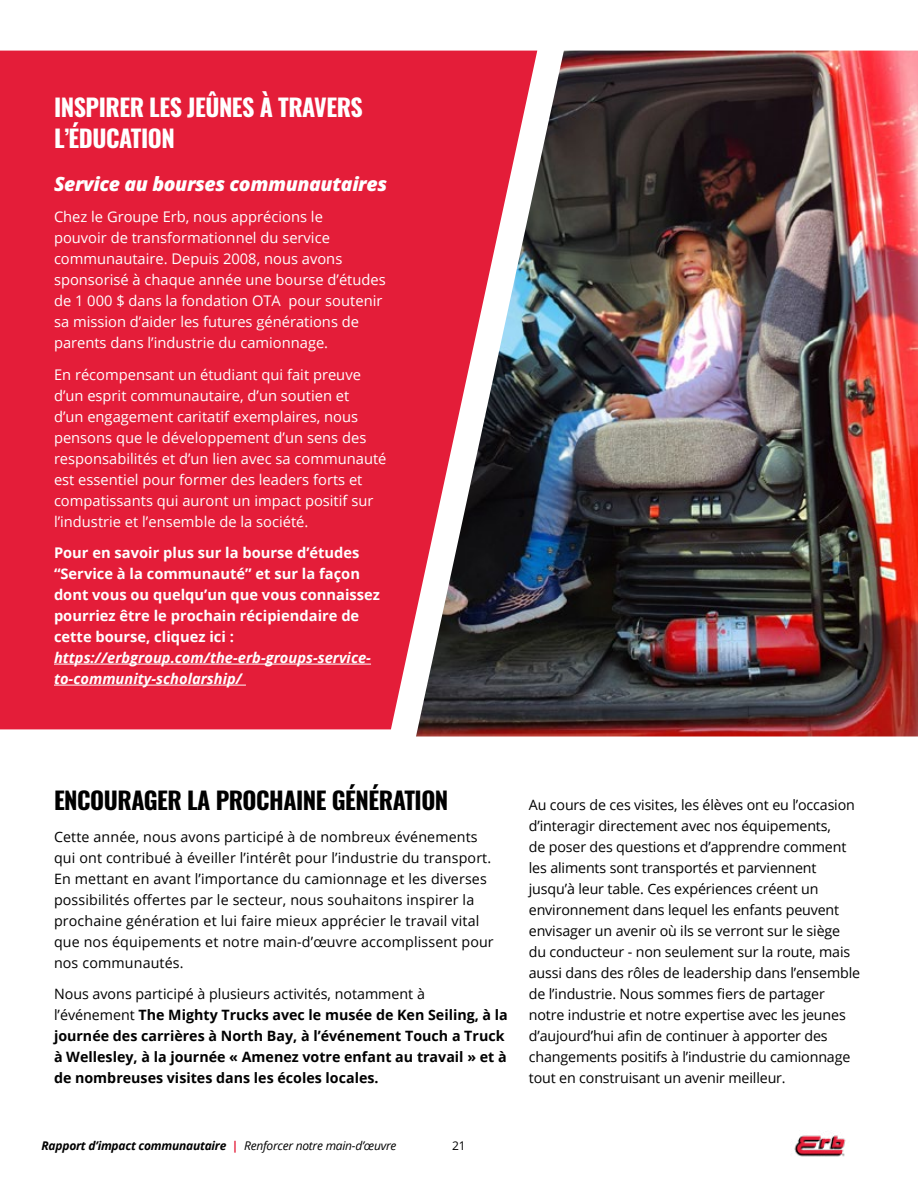
<style>
.page{position:relative;width:918px;height:1188px;background:#fff}
.page>*{position:absolute;margin:0;border:0;box-sizing:border-box;transform-origin:0 0}
.t1{font:700 24px/31.5px "Oswald";letter-spacing:-.02em;color:#fff}
.t2{font:700 24px "Oswald";letter-spacing:-.02em;color:#000}
.t3{font:italic 800 19.5px "Open Sans";letter-spacing:-.02em;color:#fff}
.t4{font:14.7px/21px "Open Sans";color:#fff}
.t5{font:700 14.7px/21px "Open Sans";color:#fff}
.t6{font:italic 700 14.7px/21px "Open Sans";color:#fff}
.t7{font:14.25px/21px "Open Sans";letter-spacing:-.01em;color:#000}
.t8{font:14.25px/21px "Open Sans";letter-spacing:.01em;color:#000}
.t9{font:700 14.25px/21px "Open Sans";color:#000}
.t10{font:italic 700 12px "Open Sans";letter-spacing:-.02em;color:#000}
.t11{font:italic 12px "Open Sans";letter-spacing:-.02em;color:#000}
.t12{font:12px "Open Sans";color:#000}
.s1{font-weight:400}
.s2{color:#e41d39}
</style>
<div class="page">
<img style="left:794px;top:1135px;width:52px;height:22px">
<div style="left:0;top:51px;width:416px;height:678px;background:#e41d39"></div>
<img style="left:416px;top:51px;width:502px;height:685px">
<hr style="left:54px;top:664px;width:317px;height:1px;background:#fff">
<hr style="left:54px;top:685px;width:192px;height:1px;background:#fff">
<h1 class="t1" style="left:54px;top:93px;width:310px">INSPIRER LES JEÛNES À TRAVERS<br>L’ÉDUCATION</h1>
<h2 class="t3" style="left:54px;top:170px;width:335px">Service au bourses communautaires</h2>
<p class="t4" style="left:54px;top:206px;width:333px">Chez le Groupe Erb, nous apprécions le<br>pouvoir de transformationnel du service communautaire. Depuis 2008, nous avons sponsorisé à chaque année une bourse d’études de 1 000 $ dans la fondation OTA pour soutenir sa mission d’aider les futures générations de parents dans l’industrie du camionnage.</p>
<p class="t4" style="left:54px;top:363px;width:334px">En récompensant un étudiant qui fait preuve d’un esprit communautaire, d’un soutien et<br>d’un engagement caritatif exemplaires, nous pensons que le développement d’un sens des responsabilités et d’un lien avec sa communauté est essentiel pour former des leaders forts et compatissants qui auront un impact positif sur l’industrie et l’ensemble de la société.</p>
<p class="t5" style="left:54px;top:542px;width:328px">Pour en savoir plus sur la bourse d’études “Service à la communauté” et sur la façon dont vous ou quelqu’un que vous connaissez pourriez être le prochain récipiendaire de cette bourse, cliquez ici :</p>
<p class="t6" style="left:54px;top:647px;width:319px">https://erbgroup.com/the-erb-groups-service&shy;to-community-scholarship/</p>
<h1 class="t2" style="left:54px;top:788px;width:396px">ENCOURAGER LA PROCHAINE GÉNÉRATION</h1>
<p class="t8" style="left:54px;top:825px;width:441px">Cette année, nous avons participé à de nombreux événements qui ont contribué à éveiller l’intérêt pour l’industrie du transport.<br>En mettant en avant l’importance du camionnage et les diverses possibilités offertes par le secteur, nous souhaitons inspirer la prochaine génération et lui faire mieux apprécier le travail vital que nos équipements et notre main-d’œuvre accomplissent pour nos communautés.</p>
<p class="t9" style="left:54px;top:983px;width:455px"><span class="s1">Nous avons participé à plusieurs activités, notamment à l’événement</span> The Mighty Trucks avec le musée de Ken Seiling, à la journée des carrières à North Bay, à l’événement Touch a Truck à Wellesley, à la journée « Amenez votre enfant au travail » et à de nombreuses visites dans les écoles locales.</p>
<p class="t7" style="left:529px;top:794px;width:333px">Au cours de ces visites, les élèves ont eu l’occasion d’interagir directement avec nos équipements,<br>de poser des questions et d’apprendre comment les aliments sont transportés et parviennent jusqu’à leur table. Ces expériences créent un environnement dans lequel les enfants peuvent envisager un avenir où ils se verront sur le siège du conducteur - non seulement sur la route, mais aussi dans des rôles de leadership dans l’ensemble de l’industrie. Nous sommes fiers de partager notre industrie et notre expertise avec les jeunes d’aujourd’hui afin de continuer à apporter des changements positifs à l’industrie du camionnage tout en construisant un avenir meilleur.</p>
<p class="t10" style="left:42px;top:1137px;width:198px">Rapport d’impact communautaire <span class="s2">|</span></p>
<p class="t12" style="left:452px;top:1137px;width:15px">21</p>
<p class="t11" style="left:244px;top:1137px;width:154px">Renforcer notre main-d’œuvre</p>
</div>
